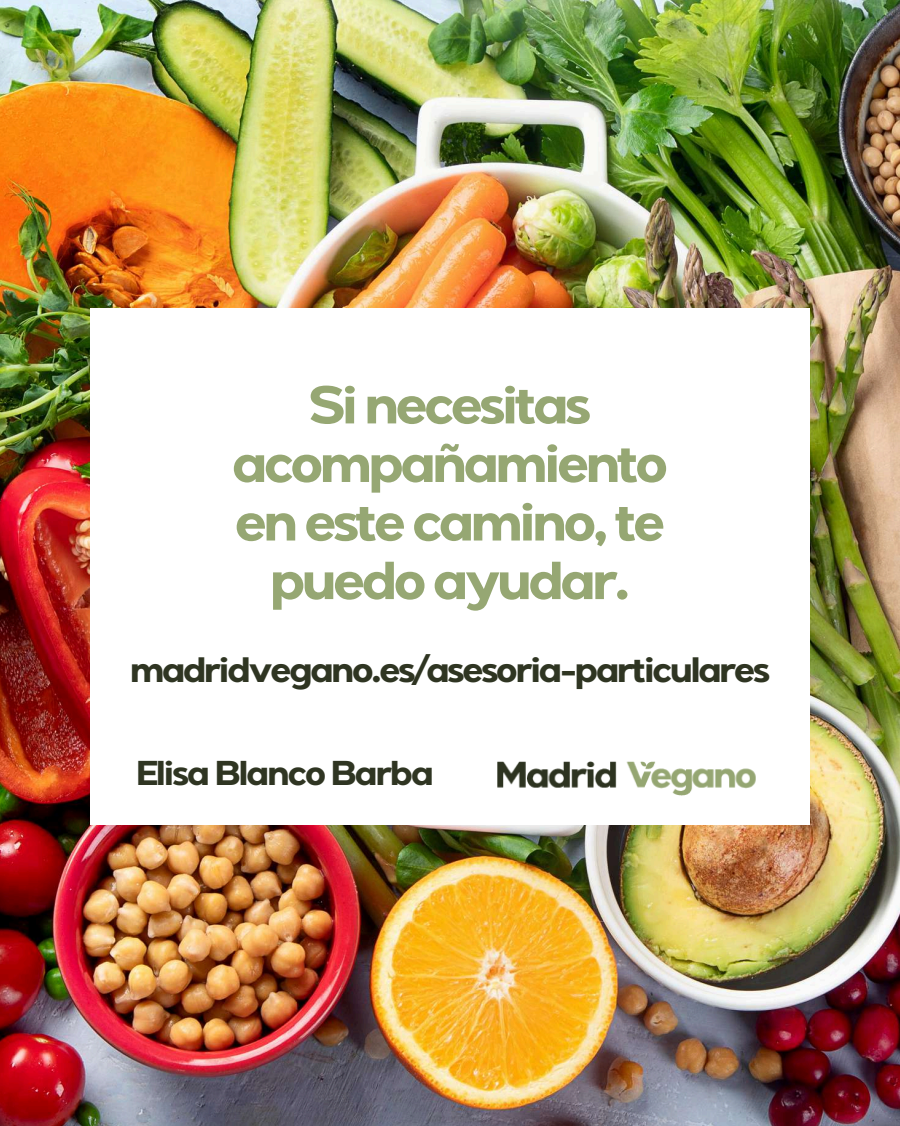
<style>
.page{position:relative;width:900px;height:1126px;background:#fff}
.page>*{position:absolute;margin:0;border:0;box-sizing:border-box;transform-origin:0 0}
.t1{font:700 53.3px/58.5px "Giga Sans";letter-spacing:-.075em;color:#95a672;text-align:center}
.t2{font:700 35.3px "Giga Sans";letter-spacing:-.075em;color:#2d3320}
.t3{font:700 34.4px "Giga Sans";letter-spacing:-.07em;color:#2d3320}
</style>
<div class="page">
<img style="left:0;top:0;width:900px;height:1125px">
<img style="left:90px;top:308px;width:720px;height:516px">
<img style="left:450px;top:751px;width:352px;height:54px">
<p class="t1" style="left:232px;top:383px;width:438px">Si necesitas acompañamiento en este camino, te puedo ayudar.</p>
<p class="t2" style="left:130px;top:657px;width:642px">madridvegano.es/asesoria-particulares</p>
<p class="t3" style="left:135px;top:760px;width:301px">Elisa Blanco Barba</p>
</div>
